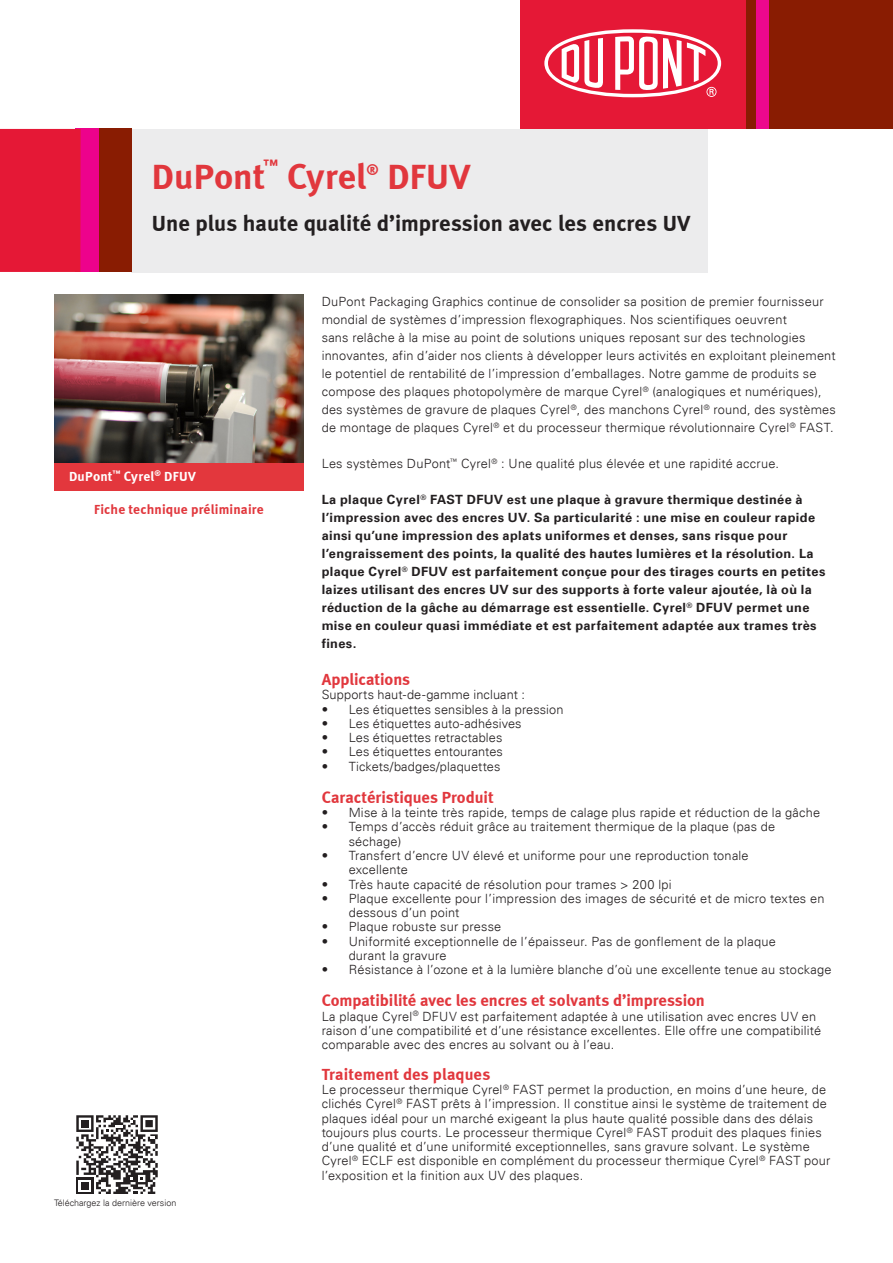
<style>
.page{position:relative;width:893px;height:1263px;background:#fff}
.page>*{position:absolute;margin:0;border:0;box-sizing:border-box;transform-origin:0 0}
.Body_Headline_negati{font:700 36px "Meta";letter-spacing:.005em;color:#e1373d}
.Body_Headline_negati-2{font:700 22.5px "Meta";color:#231f20}
.Body_Headline_negati-3{font:700 16.5px "Meta";color:#e1373d}
.Body_Headline_negati-4{font:700 14.85px "Meta";color:#e1373d}
.Body_Headline_negati-5{font:700 13.5px "Meta";letter-spacing:.015em;color:#e1373d}
.Body_Headline_negati-6{font:700 13.5px "Meta";letter-spacing:.02em;color:#fff}
.Body_ohne_Abstand_vo{font:300 12.75px/18px "Univers LT";letter-spacing:.015em;color:#231f20}
.Body_Headline_negati-7{font:300 12.75px/14.2px "Univers LT";letter-spacing:.02em;color:#231f20}
.Body_ohne_Abstand_vo-2{font:700 12.75px/18px "Univers LT";letter-spacing:.03em;color:#231f20}
.t1{font:300 9px "Univers LT";color:#231f20}
.s1{font-size:13.5px}
</style>
<div class="page">
<div style="left:54px;top:462px;width:250px;height:29px;background:#e3373d"></div>
<div style="left:132px;top:129px;width:576px;height:143px;background:#ececed"></div>
<div style="left:75px;top:129px;width:24px;height:143px;background:#ed028c"></div>
<div style="left:99px;top:129px;width:33px;height:143px;background:#891c02"></div>
<div style="left:0;top:129px;width:81px;height:143px;background:#e51836"></div>
<div style="left:746px;top:0;width:147px;height:128px;background:#891c02"></div>
<div style="left:756px;top:0;width:12px;height:128px;background:#ed088d"></div>
<div style="left:520px;top:0;width:226px;height:128px;background:#e51836"></div>
<svg style="left:544px;top:29px;width:177px;height:68px"></svg>
<img style="left:54px;top:294px;width:250px;height:168px">
<svg style="left:76px;top:1115px;width:82px;height:79px"></svg>
<p class="Body_Headline_negati-4" style="left:263px;top:156px;width:17px">™</p>
<p class="Body_Headline_negati" style="left:287px;top:155px;width:81px">Cyrel</p>
<p class="Body_Headline_negati-4" style="left:366px;top:161px;width:14px">®</p>
<p class="Body_Headline_negati" style="left:387px;top:155px;width:84px">DFUV</p>
<p class="Body_Headline_negati-2" style="left:152px;top:210px;width:540px">Une plus haute qualité d’impression avec les encres UV</p>
<p class="Body_Headline_negati" style="left:152px;top:155px;width:115px">DuPont</p>
<p class="Body_Headline_negati-6" style="left:69px;top:468px;width:128px">DuPont<sup>™</sup> Cyrel<sup>®</sup> DFUV</p>
<p class="Body_Headline_negati-5" style="left:94px;top:501px;width:171px">Fiche technique préliminaire</p>
<p class="t1" style="left:54px;top:1197px;width:124px">Téléchargez la dernière version</p>
<p class="Body_ohne_Abstand_vo" style="left:322px;top:292px;width:516px">DuPont Packaging Graphics continue de consolider sa position de premier fournisseur mondial de systèmes d’impression flexographiques. Nos scientifiques oeuvrent<br>sans relâche à la mise au point de solutions uniques reposant sur des technologies innovantes, afin d’aider nos clients à développer leurs activités en exploitant pleinement le potentiel de rentabilité de l’impression d’emballages. Notre gamme de produits se compose des plaques photopolymère de marque Cyrel<sup>®</sup> (analogiques et numériques), des systèmes de gravure de plaques Cyrel<sup>®</sup>, des manchons Cyrel<sup>®</sup> round, des systèmes de montage de plaques Cyrel<sup>®</sup> et du processeur thermique révolutionnaire Cyrel<sup>®</sup> FAST.</p>
<p class="Body_ohne_Abstand_vo" style="left:322px;top:454px;width:459px">Les systèmes DuPont<sup>™</sup> Cyrel<sup>®</sup> : Une qualité plus élevée et une rapidité accrue.</p>
<p class="Body_ohne_Abstand_vo-2" style="left:322px;top:491px;width:505px">La plaque Cyrel<sup>®</sup> FAST DFUV est une plaque à gravure thermique destinée à l’impression avec des encres UV. Sa particularité : une mise en couleur rapide ainsi qu’une impression des aplats uniformes et denses, sans risque pour l’engraissement des points, la qualité des hautes lumières et la résolution. La plaque Cyrel<sup>®</sup> DFUV est parfaitement conçue pour des tirages courts en petites laizes utilisant des encres UV sur des supports à forte valeur ajoutée, là où la réduction de la gâche au démarrage est essentielle. Cyrel<sup>®</sup> DFUV permet une mise en couleur quasi immédiate et est parfaitement adaptée aux trames très fines<span class="s1">.</span></p>
<p class="Body_Headline_negati-3" style="left:322px;top:670px;width:90px">Applications</p>
<p class="Body_ohne_Abstand_vo" style="left:322px;top:686px;width:205px">Supports haut-de-gamme incluant :</p>
<p class="Body_ohne_Abstand_vo" style="left:322px;top:700px;width:243px">• Les étiquettes sensibles à la pression</p>
<p class="Body_ohne_Abstand_vo" style="left:322px;top:714px;width:202px">• Les étiquettes auto-adhésives</p>
<p class="Body_ohne_Abstand_vo" style="left:322px;top:729px;width:182px">• Les étiquettes retractables</p>
<p class="Body_ohne_Abstand_vo" style="left:322px;top:743px;width:183px">• Les étiquettes entourantes</p>
<p class="Body_ohne_Abstand_vo" style="left:322px;top:757px;width:180px">• Tickets/badges/plaquettes</p>
<p class="Body_Headline_negati-3" style="left:322px;top:787px;width:173px">Caractéristiques Produit</p>
<p class="Body_ohne_Abstand_vo" style="left:322px;top:804px;width:500px">• Mise à la teinte très rapide, temps de calage plus rapide et réduction de la gâche</p>
<p class="Body_ohne_Abstand_vo" style="left:349px;top:820px;width:428px;line-height:14.2px;text-indent:-27px">• Temps d’accès réduit grâce au traitement thermique de la plaque (pas de séchage)</p>
<p class="Body_ohne_Abstand_vo" style="left:349px;top:848px;width:402px;line-height:14.2px;text-indent:-27px">• Transfert d’encre UV élevé et uniforme pour une reproduction tonale excellente</p>
<p class="Body_ohne_Abstand_vo" style="left:322px;top:875px;width:352px">• Très haute capacité de résolution pour trames &gt; 200 lpi</p>
<p class="Body_ohne_Abstand_vo" style="left:349px;top:891px;width:477px;line-height:14.2px;text-indent:-27px">• Plaque excellente pour l’impression des images de sécurité et de micro textes en dessous d’un point</p>
<p class="Body_ohne_Abstand_vo" style="left:322px;top:918px;width:181px">• Plaque robuste sur presse</p>
<p class="Body_ohne_Abstand_vo" style="left:349px;top:934px;width:429px;line-height:14.2px;text-indent:-27px">• Uniformité exceptionnelle de l’épaisseur. Pas de gonflement de la plaque durant la gravure</p>
<p class="Body_ohne_Abstand_vo" style="left:322px;top:960px;width:511px">• Résistance à l’ozone et à la lumière blanche d’où une excellente tenue au stockage</p>
<p class="Body_Headline_negati-3" style="left:322px;top:991px;width:385px">Compatibilité avec les encres et solvants d’impression</p>
<p class="Body_Headline_negati-7" style="left:322px;top:1009px;width:501px">La plaque Cyrel<sup>®</sup> DFUV est parfaitement adaptée à une utilisation avec encres UV en raison d’une compatibilité et d’une résistance excellentes. Elle offre une compatibilité comparable avec des encres au solvant ou à l’eau.</p>
<p class="Body_Headline_negati-3" style="left:322px;top:1064px;width:170px">Traitement des plaques</p>
<p class="Body_Headline_negati-7" style="left:322px;top:1082px;width:510px">Le processeur thermique Cyrel<sup>®</sup> FAST permet la production, en moins d’une heure, de clichés Cyrel<sup>®</sup> FAST prêts à l’impression. Il constitue ainsi le système de traitement de plaques idéal pour un marché exigeant la plus haute qualité possible dans des délais toujours plus courts. Le processeur thermique Cyrel<sup>®</sup> FAST produit des plaques finies d’une qualité et d’une uniformité exceptionnelles, sans gravure solvant. Le système Cyrel<sup>®</sup> ECLF est disponible en complément du processeur thermique Cyrel<sup>®</sup> FAST pour l’exposition et la finition aux UV des plaques.</p>
</div>
